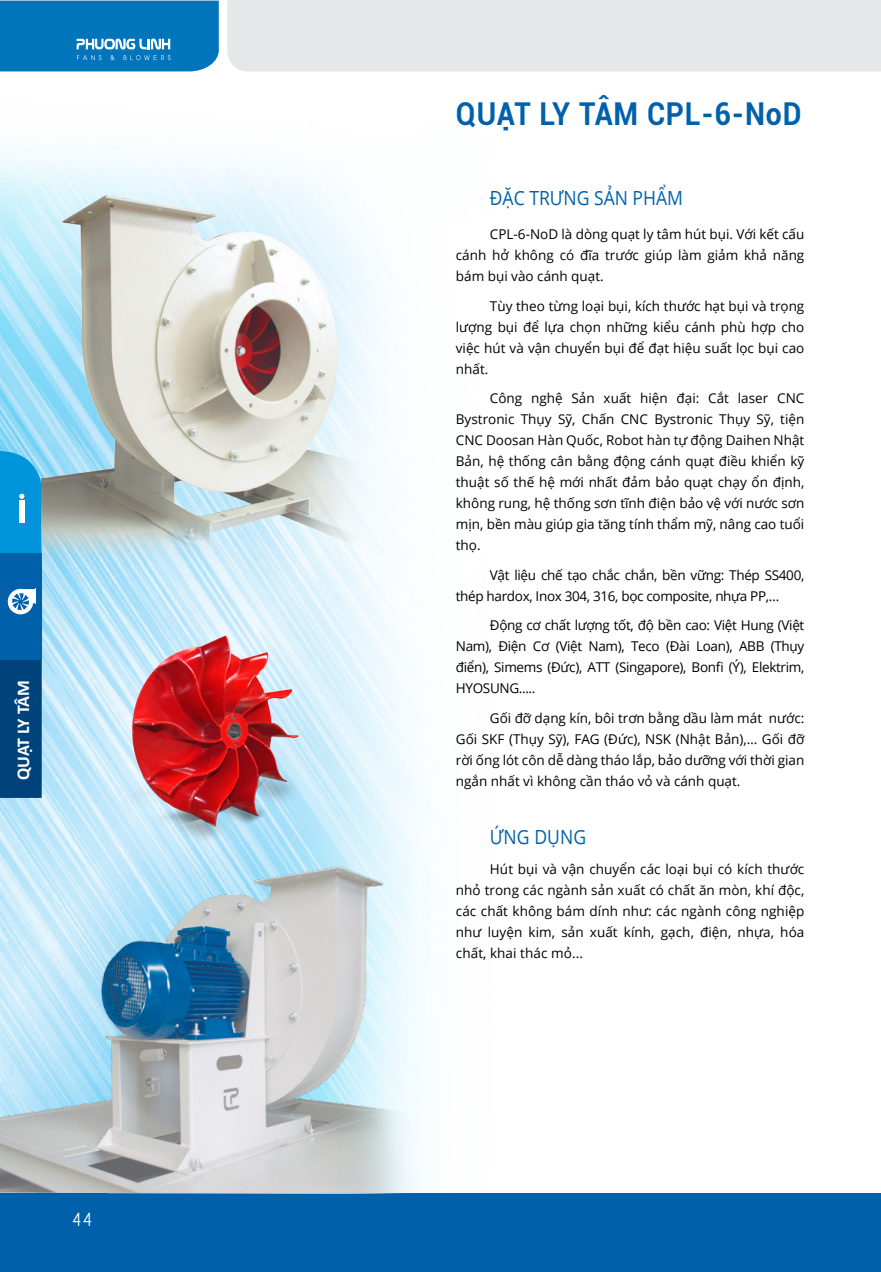
<style>
.page{position:relative;width:881px;height:1272px;background:#fff}
.page>*{position:absolute;margin:0;border:0;box-sizing:border-box;transform-origin:0 0}
.t1{font:700 31.5px "Roboto";letter-spacing:.03em;color:#0061aa;scale:.9 1}
.t2{font:19.5px "Open Sans";color:#0061aa;scale:.9 1}
.t3{font:700 18px "Calibri";letter-spacing:-.055em;color:#fff}
.t4{font:18px "UTM Caviar";color:#fff}
.t5{font:13.5px/21px "Open Sans";color:#000;text-align:justify}
.t6{font:13.5px/21px "Open Sans";letter-spacing:-.025em;color:#000}
</style>
<div class="page">
<img style="left:0;top:151px;width:423px;height:1042px">
<div style="left:0;top:1193px;width:880px;height:78px;background:#0061aa"></div>
<div style="left:227px;top:0;width:653px;height:71px;background:#e6e7e8"></div>
<svg style="left:0;top:1px;width:219px;height:70px;background:#0c7bbf"></svg>
<div style="left:0;top:485px;width:42px;height:71px;background:#0095da"></div>
<div style="left:0;top:659px;width:42px;height:139px;background:#00427a"></div>
<div style="left:0;top:553px;width:42px;height:106px;background:#0061aa"></div>
<div style="left:8px;top:589px;width:25px;height:25px;background:#fff;border-radius:50%"></div>
<svg style="left:12px;top:588px;width:24px;height:18px"></svg>
<div style="left:19px;top:500px;width:5px;height:23px;background:#fff"></div>
<svg style="left:0;top:451px;width:42px;height:48px"></svg>
<img style="left:42px;top:163px;width:381px;height:403px">
<img style="left:1px;top:606px;width:373px;height:245px">
<img style="left:0;top:851px;width:424px;height:341px">
<h3 class="t3" style="left:12px;top:780px;width:101px;rotate:-90deg">QUẠT LY TÂM</h3>
<h3 class="t4" style="left:71px;top:1205px;width:23px">44</h3>
<h1 class="t1" style="left:455px;top:91px;width:385px">QUẠT LY TÂM CPL-6-NOD</h1>
<h2 class="t2" style="left:489px;top:185px;width:216px">ĐẶC TRƯNG SẢN PHẨM</h2>
<p class="t5" style="left:455px;top:223px;width:350px;text-indent:34px">CPL-6-NoD là dòng quạt ly tâm hút bụi. Với kết cấu cánh hở không có đĩa trước giúp làm giảm khả năng bám bụi vào cánh quạt.</p>
<p class="t5" style="left:455px;top:295px;width:350px;text-indent:34px">Tùy theo từng loại bụi, kích thước hạt bụi và trọng lượng bụi để lựa chọn những kiểu cánh phù hợp cho việc hút và vận chuyển bụi để đạt hiệu suất lọc bụi cao nhất.</p>
<p class="t5" style="left:455px;top:387px;width:350px;text-indent:34px">Công nghệ Sản xuất hiện đại: Cắt laser CNC Bystronic Thụy Sỹ, Chấn CNC Bystronic Thụy Sỹ, tiện CNC Doosan Hàn Quốc, Robot hàn tự động Daihen Nhật Bản, hệ thống cân bằng động cánh quạt điều khiển kỹ thuật số thế hệ mới nhất đảm bảo quạt chạy ổn định, không rung, hệ thống sơn tĩnh điện bảo vệ với nước sơn mịn, bền màu giúp gia tăng tính thẩm mỹ, nâng cao tuổi thọ.</p>
<p class="t6" style="left:455px;top:564px;width:350px;text-indent:34px">Vật liệu chế tạo chắc chắn, bền vững: Thép SS400, thép hardox, Inox 304, 316, bọc composite, nhựa PP,…</p>
<p class="t5" style="left:455px;top:614px;width:350px;text-indent:34px">Động cơ chất lượng tốt, độ bền cao: Việt Hung (Việt Nam), Điện Cơ (Việt Nam), Teco (Đài Loan), ABB (Thụy điển), Simems (Đức), ATT (Singapore), Bonfi (Ý), Elektrim, HYOSUNG.....</p>
<p class="t5" style="left:455px;top:707px;width:350px;text-indent:34px">Gối đỡ dạng kín, bôi trơn bằng dầu làm mát nước:<br>Gối SKF (Thụy Sỹ), FAG (Đức), NSK (Nhật Bản),… Gối đỡ rời ống lót côn dễ dàng tháo lắp, bảo dưỡng với thời gian ngắn nhất vì không cần tháo vỏ và cánh quạt.</p>
<h2 class="t2" style="left:489px;top:823px;width:92px">ứng dụng</h2>
<p class="t5" style="left:455px;top:858px;width:350px;text-indent:34px">Hút bụi và vận chuyển các loại bụi có kích thước nhỏ trong các ngành sản xuất có chất ăn mòn, khí độc, các chất không bám dính như: các ngành công nghiệp như luyện kim, sản xuất kính, gạch, điện, nhựa, hóa chất, khai thác mỏ...</p>
</div>
